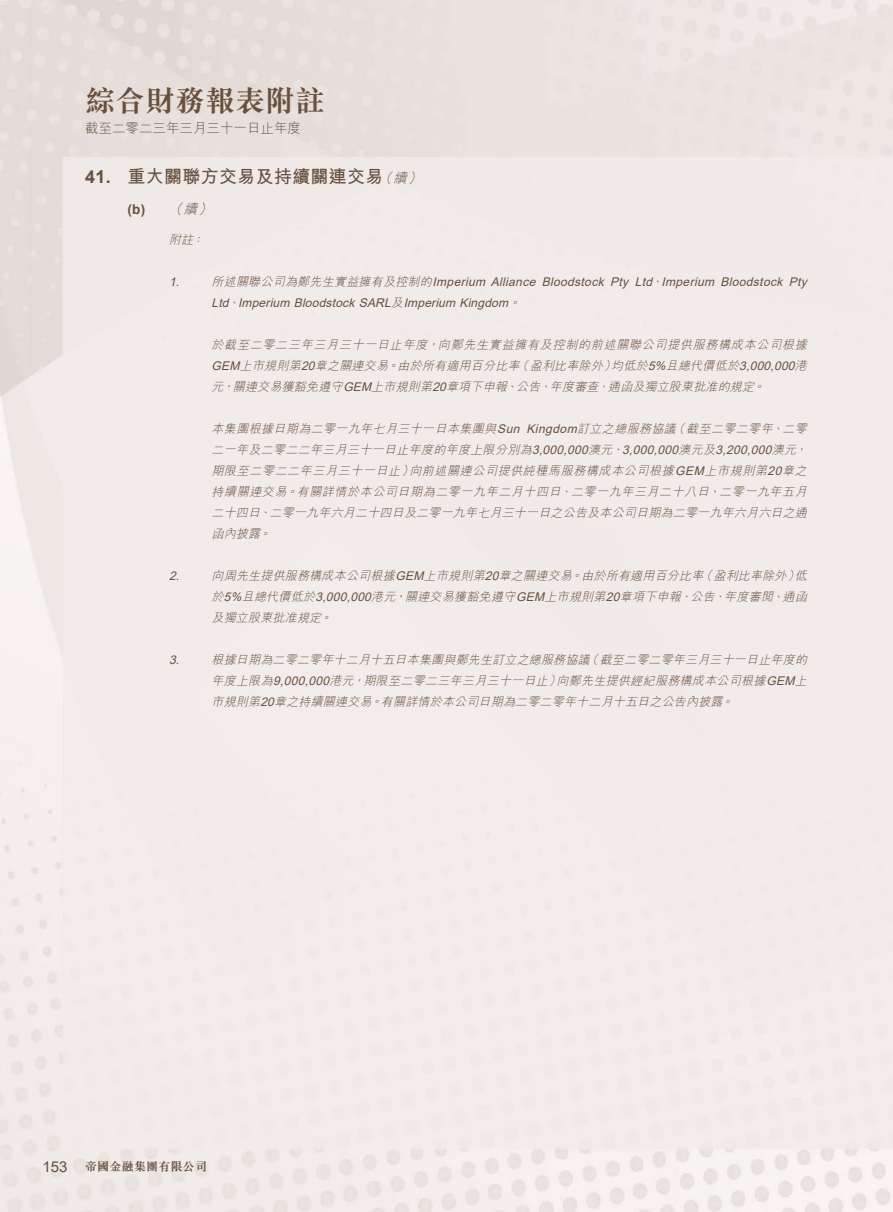
<style>
.page{position:relative;width:893px;height:1212px;background:#fff}
.page>*{position:absolute;margin:0;border:0;box-sizing:border-box;transform-origin:0 0}
.t1{font:700 30px "M Sung HK";color:#67503d}
.t2{font:700 18px "M Hei HK";letter-spacing:.015em;color:#67503d}
.t3{font:15px "Arial";color:#67503d}
.t4{font:300 13.5px "M Hei HK";color:#67503d}
.t5{font:700 13.5px "Arial";color:#67503d}
.t6{font:italic 300 12px/21px "M Hei HK";color:#67503d;text-align:justify}
.t7{font:italic 12px/21px "Arial";color:#67503d}
.t8{font:700 12px "M Sung HK";letter-spacing:.02em;color:#67503d}
.s1{font-family:"Arial"}
.s2{font-weight:300;font-style:italic;font-size:13.5px}
.s3{font-family:"M Hei HK";font-weight:300;font-style:italic}
.s4{font-family:"M Hei HK";font-weight:300}
.s5{font-family:"Arial";font-weight:400}
</style>
<div class="page">
<h1 class="t1" style="left:85px;top:80px;width:241px">綜合財務報表附註</h1>
<p class="t4" style="left:85px;top:119px;width:217px">截至二零二三年三月三十一日止年度</p>
<h2 class="t2" style="left:85px;top:163px;width:342px"><span class="s1">41.</span> 重大關聯方交易及持續關連交易<span class="s2">（續）</span></h2>
<p class="t5" style="left:128px;top:200px;width:90px">(b) <span class="s3">（續）</span></p>
<p class="t6" style="left:169px;top:228px;width:40px">附註：</p>
<p class="t7" style="left:212px;top:271px;width:601px;text-indent:-43px">1. <span class="s4">所述關聯公司為鄭先生實益擁有及控制的</span>Imperium Alliance Bloodstock Pty Ltd<span class="s4">、</span>Imperium Bloodstock Pty<br>Ltd<span class="s4">、</span>Imperium BloodstockSARL<span class="s4">及</span>Imperium Kingdom<span class="s4">。</span></p>
<p class="t6" style="left:212px;top:333px;width:600px">於截至二零二三年三月三十一日止年度，向鄭先生實益擁有及控制的前述關聯公司提供服務構成本公司根據<span class="s5">GEM</span>上市規則第<span class="s5">20</span>章之關連交易。由於所有適用百分比率（盈利比率除外）均低於<span class="s5">5%</span>且總代價低於<span class="s5">3,000,000</span>港元，關連交易獲豁免遵守<span class="s5">GEM</span>上市規則第<span class="s5">20</span>章項下申報、公告、年度審查、通函及獨立股東批准的規定。</p>
<p class="t6" style="left:212px;top:417px;width:601px">本集團根據日期為二零一九年七月三十一日本集團與<span class="s5">Sun Kingdom</span>訂立之總服務協議（截至二零二零年、二零二一年及二零二二年三月三十一日止年度的年度上限分別為<span class="s5">3,000,000</span>澳元、<span class="s5">3,000,000</span>澳元及<span class="s5">3,200,000</span>澳元，期限至二零二二年三月三十一日止）向前述關連公司提供純種馬服務構成本公司根據<span class="s5">GEM</span>上市規則第<span class="s5">20</span>章之持續關連交易。有關詳情於本公司日期為二零一九年二月十四日、二零一九年三月二十八日、二零一九年五月二十四日、二零一九年六月二十四日及二零一九年七月三十一日之公告及本公司日期為二零一九年六月六日之通函內披露。</p>
<p class="t6" style="left:212px;top:564px;width:600px;text-indent:-43px"><span class="s5">2.</span> 向周先生提供服務構成本公司根據<span class="s5">GEM</span>上市規則第<span class="s5">20</span>章之關連交易。由於所有適用百分比率（盈利比率除外）低於<span class="s5">5%</span>且總代價低於<span class="s5">3,000,000</span>港元，關連交易獲豁免遵守<span class="s5">GEM</span>上市規則第<span class="s5">20</span>章項下申報、公告、年度審閱、通函及獨立股東批准規定。</p>
<p class="t6" style="left:212px;top:648px;width:601px;text-indent:-43px"><span class="s5">3.</span> 根據日期為二零二零年十二月十五日本集團與鄭先生訂立之總服務協議（截至二零二零年三月三十一日止年度的年度上限為<span class="s5">9,000,000</span>港元，期限至二零二三年三月三十一日止）向鄭先生提供經紀服務構成本公司根據<span class="s5">GEM</span>上市規則第<span class="s5">20</span>章之持續關連交易。有關詳情於本公司日期為二零二零年十二月十五日之公告內披露。</p>
<p class="t3" style="left:43px;top:1156px;width:27px">153</p>
<p class="t8" style="left:85px;top:1158px;width:124px">帝國金融集團有限公司</p>
</div>
